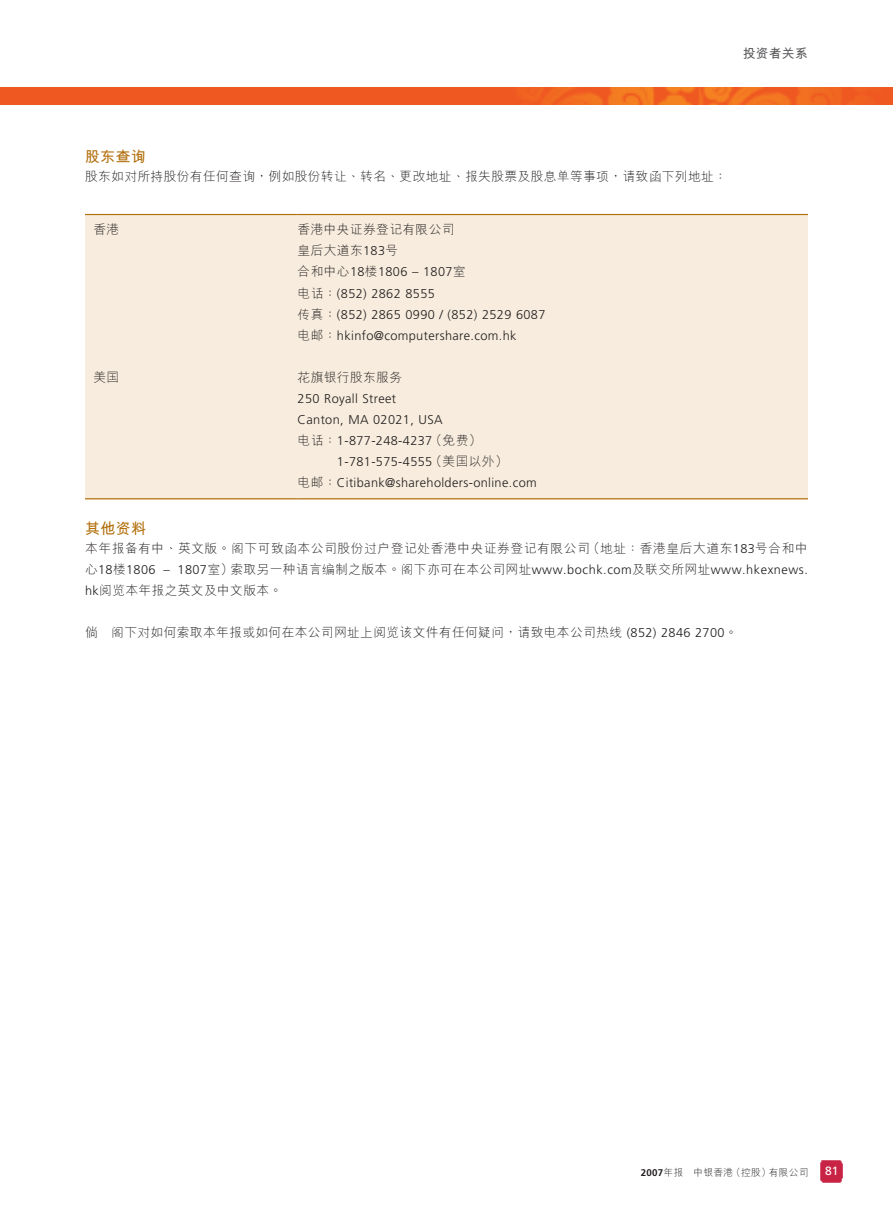
<style>
.page{position:relative;width:893px;height:1212px;background:#fff}
.page>*{position:absolute;margin:0;border:0;box-sizing:border-box;transform-origin:0 0}
.t1{font:700 15px "M Hei HKS";letter-spacing:.03em;color:#b26f0c}
.t2{font:300 12.75px/21px "Frutiger LT Std";letter-spacing:.03em;color:#231f20}
.t3{font:300 12.75px/21px "M Hei HKS";letter-spacing:.03em;color:#231f20}
.t4{font:700 12.75px "M Hei HKS";letter-spacing:.03em;color:#57585a}
.t5{font:12px "Frutiger LT Std";color:#fff}
.t6{font:300 9.75px "M Hei HKS";letter-spacing:.03em;color:#231f20}
.s1{font-family:"Frutiger LT Std"}
.s2{font-family:"M Hei HKS"}
.s3{font-family:"Frutiger LT Std";font-weight:700}
</style>
<div class="page">
<img style="left:820px;top:1160px;width:23px;height:23px">
<img style="left:0;top:87px;width:893px;height:17px">
<div style="left:85px;top:215px;width:723px;height:283px;background:#f7ecdd"></div>
<hr style="left:85px;top:214px;width:213px;height:1px;background:#b26f0c">
<hr style="left:298px;top:214px;width:510px;height:1px;background:#b26f0c">
<hr style="left:85px;top:498px;width:213px;height:1px;background:#b26f0c">
<hr style="left:298px;top:498px;width:510px;height:1px;background:#b26f0c">
<p class="t4" style="left:743px;top:44px;width:67px">投資者關係</p>
<p class="t1" style="left:85px;top:146px;width:63px">股東查詢</p>
<p class="t3" style="left:85px;top:166px;width:643px">股東如對所持股份有任何查詢，例如股份轉讓、轉名、更改地址、報失股票及股息單等事項，請致函下列地址：</p>
<p class="t3" style="left:94px;top:219px;width:27px">香港</p>
<p class="t3" style="left:298px;top:219px;width:158px">香港中央證券登記有限公司皇后大道東<span class="s1">183</span>號</p>
<p class="t2" style="left:298px;top:262px;width:249px"><span class="s2">合和中心</span>18<span class="s2">樓</span>1806 – 1807<span class="s2">室<br>電話：</span>(852) 2862 8555<br><span class="s2">傳真：</span>(852) 2865 0990 / (852) 2529 6087<span class="s2">電郵：</span>hkinfo@computershare.com.hk</p>
<p class="t3" style="left:94px;top:366px;width:27px">美國</p>
<p class="t3" style="left:298px;top:366px;width:106px">花旗銀行股東服務</p>
<p class="t2" style="left:298px;top:388px;width:100px">250 Royall Street</p>
<p class="t2" style="left:298px;top:409px;width:146px">Canton, MA 02021, USA</p>
<p class="t2" style="left:298px;top:430px;width:185px"><span class="s2">電話：</span>1-877-248-4237<span class="s2">（免費）</span></p>
<p class="t2" style="left:337px;top:451px;width:172px">1-781-575-4555<span class="s2">（美國以外）</span></p>
<p class="t2" style="left:298px;top:472px;width:241px"><span class="s2">電郵：</span>Citibank@shareholders-online.com</p>
<p class="t1" style="left:85px;top:517px;width:63px">其他資料</p>
<p class="t3" style="left:85px;top:537px;width:724px">本年報備有中、英文版。閣下可致函本公司股份過戶登記處香港中央證券登記有限公司（地址：香港皇后大道東<span class="s1">183</span>號合和中</p>
<p class="t2" style="left:85px;top:559px;width:724px"><span class="s2">心</span>18<span class="s2">樓</span>1806 – 1807<span class="s2">室）索取另一種語言編製之版本。閣下亦可在本公司網址</span>www.bochk.com<span class="s2">及聯交所網址</span>www.hkexnews.</p>
<p class="t3" style="left:85px;top:579px;width:199px"><span class="s1">hk</span>閱覽本年報之英文及中文版本。</p>
<p class="t3" style="left:85px;top:621px;width:654px">倘　閣下對如何索取本年報或如何在本公司網址上閱覽該文件有任何疑問，請致電本公司熱線 <span class="s1">(852) 2846 2700</span>。</p>
<p class="t6" style="left:641px;top:1166px;width:169px"><span class="s3">2007</span>年報 中銀香港（控股）有限公司</p>
<p class="t5" style="left:825px;top:1164px;width:15px">81</p>
</div>
